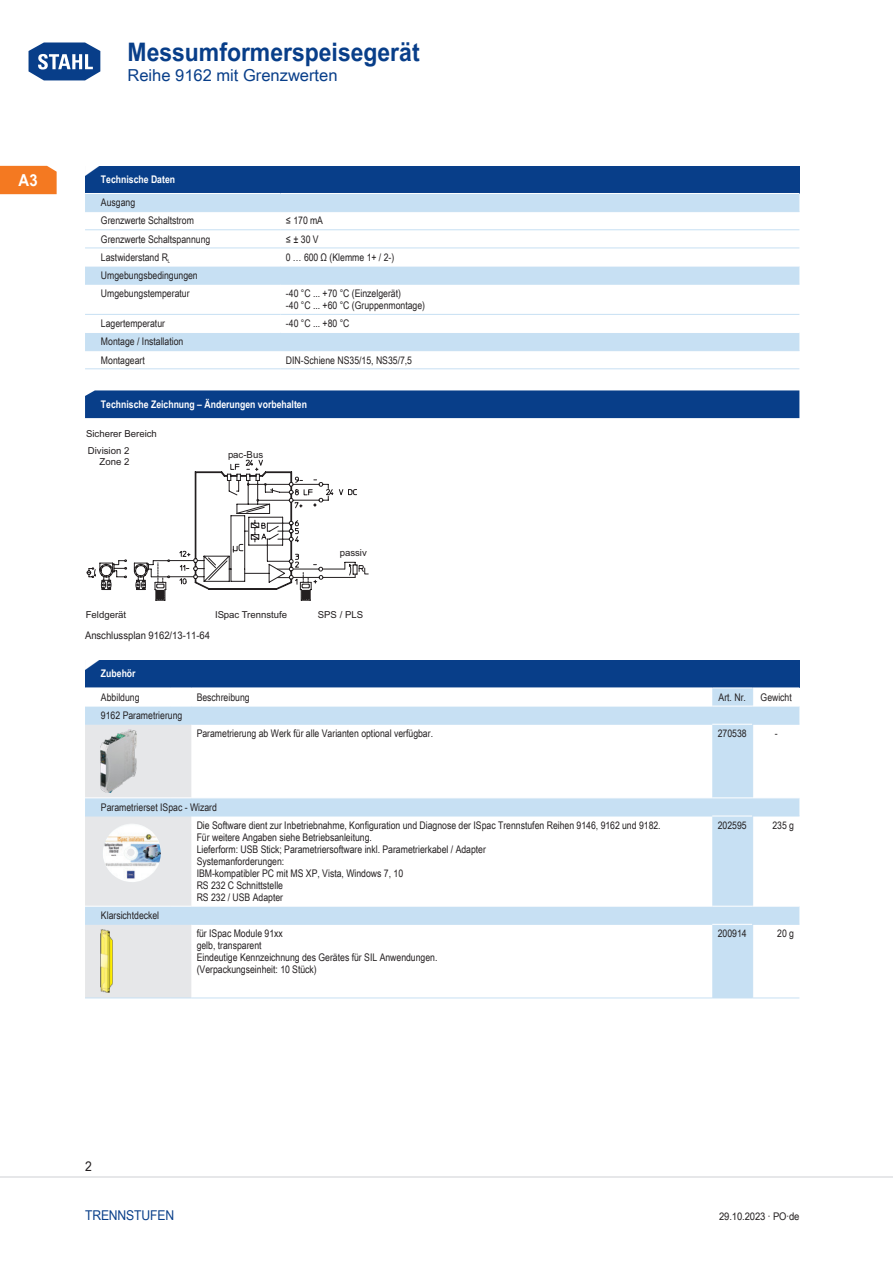
<style>
.page{position:relative;width:893px;height:1263px;background:#fff}
.page>*{position:absolute;margin:0;border:0;box-sizing:border-box;transform-origin:0 0}
.t1{font:700 25.5px "Arial Unicode MS";color:#083e89;scale:.9 1}
.TabHeader1stColumn{font:700 24px "Arial Unicode MS";color:#fff;scale:1.45 1}
.t2{font:16.5px "Arial Unicode MS";color:#083e89}
.t3{font:700 16.5px "Arial Unicode MS";color:#fff;scale:.9 1}
.t4{font:13.5px "Arial Unicode MS";letter-spacing:-.01em;color:#083e89;scale:.9 1}
.t5{font:13.5px "Arial Unicode MS";color:#231f20;scale:.9 1}
.TabBodyLeft{font:10.5px/12px "Arial Unicode MS";color:#231f20;scale:.83 1}
.TabBody1stColumn{font:10.5px "Arial Unicode MS";color:#231f20;scale:.83 1}
.TabHeader1stColumn-2{font:700 10.5px "Arial Unicode MS";color:#fff;scale:.83 1}
.TabBody1stColumnTitl{font:10.5px "Arial Unicode MS";color:#231f20;scale:.83 1}
.TabBodyLeft-2{font:10.5px "Arial Unicode MS";color:#231f20;scale:.9 1}
.TabBodyCenter{font:10.5px "Arial Unicode MS";color:#231f20;scale:.83 1}
.TabBodyRight{font:10.5px "Arial Unicode MS";color:#231f20;scale:.83 1}
.t6{font:9.6px/10.6px "Arial";color:#231f20;text-align:right}
.s1{font-weight:400;font-size:31.65px;color:#fff}
</style>
<div class="page">
<svg style="left:28px;top:42px;width:73px;height:39px"></svg>
<hr style="left:0;top:1176px;width:893px;height:2px;background:#e6e7e9">
<div style="left:0;top:166px;width:57px;height:28px;background:#f47921"></div>
<div style="left:85px;top:166px;width:714px;height:27px;background:#083e89"></div>
<svg style="left:85px;top:194px;width:714px;height:156px"></svg>
<hr style="left:85px;top:211px;width:196px;height:1px;background:#c7e0f3">
<hr style="left:281px;top:211px;width:518px;height:1px;background:#c7e0f3">
<hr style="left:85px;top:229px;width:196px;height:1px;background:#c7e0f3">
<hr style="left:281px;top:229px;width:518px;height:1px;background:#c7e0f3">
<hr style="left:85px;top:248px;width:196px;height:1px;background:#c7e0f3">
<hr style="left:281px;top:248px;width:518px;height:1px;background:#c7e0f3">
<hr style="left:85px;top:266px;width:196px;height:1px;background:#fff">
<hr style="left:281px;top:266px;width:518px;height:1px;background:#fff">
<hr style="left:85px;top:284px;width:196px;height:1px;background:#c7e0f3">
<hr style="left:281px;top:284px;width:518px;height:1px;background:#c7e0f3">
<hr style="left:85px;top:314px;width:196px;height:1px;background:#c7e0f3">
<hr style="left:281px;top:314px;width:518px;height:1px;background:#c7e0f3">
<hr style="left:85px;top:332px;width:196px;height:1px;background:#fff">
<hr style="left:281px;top:332px;width:518px;height:1px;background:#fff">
<hr style="left:85px;top:350px;width:196px;height:1px;background:#c7e0f3">
<hr style="left:85px;top:368px;width:196px;height:1px;background:#c7e0f3">
<hr style="left:281px;top:350px;width:518px;height:1px;background:#c7e0f3">
<hr style="left:281px;top:368px;width:518px;height:1px;background:#c7e0f3">
<div style="left:85px;top:390px;width:714px;height:28px;background:#083e89"></div>
<div style="left:85px;top:660px;width:714px;height:28px;background:#083e89"></div>
<svg style="left:85px;top:688px;width:714px;height:309px"></svg>
<hr style="left:85px;top:687px;width:85px;height:1px;background:#fff">
<svg style="left:170px;top:687px;width:21px;height:1px"></svg>
<hr style="left:191px;top:687px;width:521px;height:1px;background:#fff">
<hr style="left:712px;top:687px;width:41px;height:1px;background:#fff">
<hr style="left:753px;top:687px;width:46px;height:1px;background:#fff">
<svg style="left:752px;top:688px;width:1px;height:18px"></svg>
<hr style="left:85px;top:706px;width:85px;height:1px;background:#fff">
<svg style="left:170px;top:706px;width:21px;height:1px"></svg>
<hr style="left:191px;top:706px;width:521px;height:1px;background:#fff">
<hr style="left:712px;top:706px;width:41px;height:1px;background:#fff">
<hr style="left:753px;top:706px;width:46px;height:1px;background:#fff">
<hr style="left:191px;top:724px;width:521px;height:1px;background:#c7e0f3">
<hr style="left:712px;top:724px;width:40px;height:1px;background:#fff">
<hr style="left:752px;top:724px;width:47px;height:1px;background:#c7e0f3">
<hr style="left:752px;top:725px;width:1px;height:72px;background:#c7e0f3">
<hr style="left:191px;top:797px;width:521px;height:1px;background:#fff">
<hr style="left:712px;top:797px;width:41px;height:1px;background:#fff">
<hr style="left:753px;top:797px;width:46px;height:1px;background:#fff">
<hr style="left:191px;top:816px;width:521px;height:1px;background:#c7e0f3">
<hr style="left:712px;top:816px;width:40px;height:1px;background:#fff">
<hr style="left:752px;top:816px;width:47px;height:1px;background:#c7e0f3">
<hr style="left:752px;top:816px;width:1px;height:90px;background:#c7e0f3">
<hr style="left:191px;top:906px;width:521px;height:1px;background:#fff">
<hr style="left:712px;top:906px;width:41px;height:1px;background:#fff">
<hr style="left:753px;top:906px;width:46px;height:1px;background:#fff">
<svg style="left:85px;top:724px;width:106px;height:274px;background:#dfe5ea"></svg>
<hr style="left:191px;top:924px;width:521px;height:1px;background:#c7e0f3">
<hr style="left:191px;top:997px;width:521px;height:1px;background:#c7e0f3">
<hr style="left:712px;top:924px;width:40px;height:1px;background:#fff">
<hr style="left:712px;top:997px;width:41px;height:1px;background:#c7e0f3">
<hr style="left:752px;top:924px;width:47px;height:1px;background:#c7e0f3">
<hr style="left:753px;top:997px;width:46px;height:1px;background:#c7e0f3">
<hr style="left:752px;top:925px;width:1px;height:72px;background:#c7e0f3">
<img style="left:101px;top:729px;width:36px;height:63px">
<img style="left:103px;top:823px;width:58px;height:59px">
<img style="left:101px;top:930px;width:12px;height:63px">
<svg style="left:87px;top:459px;width:282px;height:142px"></svg>
<h1 class="t1" style="left:26px;top:33px;width:438px"><span class="s1">Home</span> Messumformerspeisegerät</h1>
<h3 class="t2" style="left:128px;top:63px;width:211px">Reihe 9162 mit Grenzwerten</h3>
<h3 class="t3" style="left:19px;top:168px;width:23px">A3</h3>
<p class="TabHeader1stColumn" style="left:82px;top:154px;width:16px">◤</p>
<p class="TabHeader1stColumn-2" style="left:101px;top:172px;width:91px">Technische Daten</p>
<p class="TabBody1stColumn" style="left:101px;top:195px;width:43px">Ausgang</p>
<p class="TabBody1stColumn" style="left:101px;top:213px;width:113px">Grenzwerte Schaltstrom</p>
<p class="TabBodyLeft" style="left:286px;top:215px;width:46px">≤ 170 mA</p>
<p class="TabBody1stColumn" style="left:101px;top:231px;width:133px">Grenzwerte Schaltspannung</p>
<p class="TabBodyLeft" style="left:286px;top:233px;width:41px">≤ ± 30 V</p>
<p class="TabBody1stColumn" style="left:101px;top:249px;width:85px">Lastwiderstand R<sub>L</sub></p>
<p class="TabBodyLeft" style="left:286px;top:251px;width:132px">0 … 600 Ω (Klemme 1+ / 2-)</p>
<p class="TabBody1stColumn" style="left:101px;top:268px;width:118px">Umgebungsbedingungen</p>
<p class="TabBody1stColumn" style="left:101px;top:286px;width:108px">Umgebungstemperatur</p>
<p class="TabBodyLeft" style="left:286px;top:287px;width:169px">-40 °C ... +70 °C (Einzelgerät)<br>-40 °C ... +60 °C (Gruppenmontage)</p>
<p class="TabBody1stColumn" style="left:101px;top:316px;width:79px">Lagertemperatur</p>
<p class="TabBodyLeft" style="left:286px;top:317px;width:78px">-40 °C ... +80 °C</p>
<p class="TabBody1stColumn" style="left:101px;top:334px;width:101px">Montage / Installation</p>
<p class="TabBody1stColumn" style="left:101px;top:352px;width:54px">Montageart</p>
<p class="TabBodyLeft" style="left:286px;top:354px;width:153px">DIN-Schiene NS35/15, NS35/7,5</p>
<p class="TabHeader1stColumn-2" style="left:101px;top:397px;width:250px">Technische Zeichnung – Änderungen vorbehalten</p>
<p class="t6" style="left:86px;top:429px;width:72px">Sicherer Bereich</p>
<p class="t6" style="left:88px;top:446px;width:43px">Division 2<br>Zone 2</p>
<p class="t6" style="left:228px;top:451px;width:37px">pac-Bus</p>
<p class="t6" style="left:340px;top:548px;width:29px">passiv</p>
<p class="t6" style="left:86px;top:610px;width:42px">Feldgerät</p>
<p class="t6" style="left:215px;top:610px;width:73px">ISpac Trennstufe</p>
<p class="t6" style="left:318px;top:610px;width:47px">SPS / PLS</p>
<p class="TabBodyLeft-2" style="left:85px;top:628px;width:140px">Anschlussplan 9162/13-11-64</p>
<p class="TabHeader1stColumn" style="left:82px;top:648px;width:16px">◤</p>
<p class="TabHeader1stColumn-2" style="left:101px;top:666px;width:43px">Zubehör</p>
<p class="TabBody1stColumn" style="left:101px;top:689px;width:48px">Abbildung</p>
<p class="TabBodyLeft" style="left:197px;top:691px;width:65px">Beschreibung</p>
<p class="TabBodyCenter" style="left:719px;top:689px;width:35px">Art. Nr.</p>
<p class="TabBodyCenter" style="left:761px;top:689px;width:39px">Gewicht</p>
<p class="TabBody1stColumnTitl" style="left:101px;top:708px;width:100px">9162 Parametrierung</p>
<p class="TabBodyLeft" style="left:197px;top:727px;width:286px">Parametrierung ab Werk für alle Varianten optional verfügbar.</p>
<p class="TabBodyCenter" style="left:718px;top:726px;width:36px">270538</p>
<p class="TabBodyCenter" style="left:775px;top:726px;width:5px">-</p>
<p class="TabBody1stColumnTitl" style="left:101px;top:799px;width:141px">Parametrierset ISpac - Wizard</p>
<p class="TabBodyLeft" style="left:197px;top:819px;width:561px">Die Software dient zur Inbetriebnahme, Konfiguration und Diagnose der ISpac Trennstufen Reihen 9146, 9162 und 9182.<br>Für weitere Angaben siehe Betriebsanleitung.<br>Lieferform: USB Stick; Parametriersoftware inkl. Parametrierkabel / Adapter<br>Systemanforderungen:<br>IBM-kompatibler PC mit MS XP, Vista, Windows 7, 10<br>RS 232 C Schnittstelle<br>RS 232 / USB Adapter</p>
<p class="TabBodyCenter" style="left:718px;top:817px;width:36px">202595</p>
<p class="TabBodyRight" style="left:772px;top:817px;width:28px">235 g</p>
<p class="TabBody1stColumnTitl" style="left:101px;top:908px;width:72px">Klarsichtdeckel</p>
<p class="TabBodyLeft" style="left:197px;top:927px;width:292px">für ISpac Module 91xx<br>gelb, transparent<br>Eindeutige Kennzeichnung des Gerätes für SIL Anwendungen. (Verpackungseinheit: 10 Stück)</p>
<p class="TabBodyCenter" style="left:718px;top:926px;width:36px">200914</p>
<p class="TabBodyRight" style="left:777px;top:926px;width:22px">20 g</p>
<p class="t5" style="left:85px;top:1157px;width:9px">2</p>
<p class="t4" style="left:85px;top:1205px;width:101px">Trennstufen</p>
<p class="TabBodyLeft-2" style="left:719px;top:1208px;width:91px">29.10.2023 · PO·de</p>
</div>
